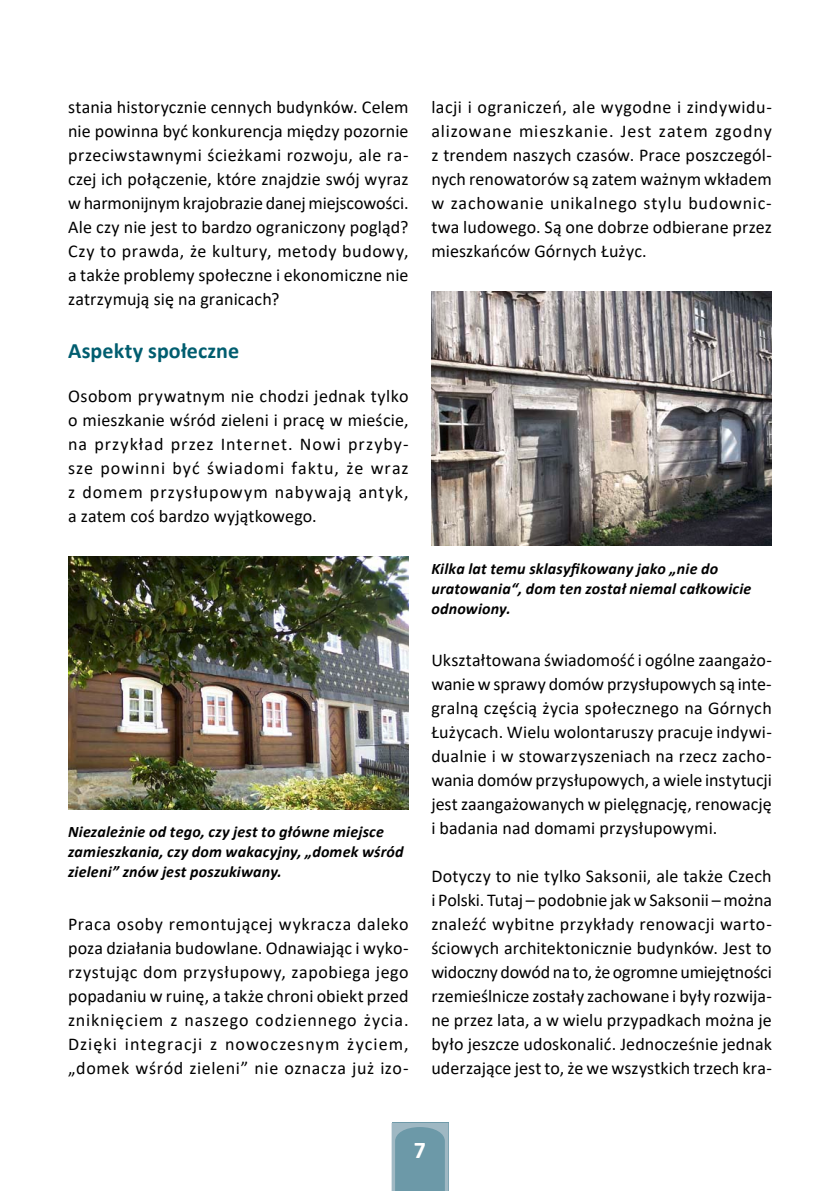
<style>
.page{position:relative;width:840px;height:1191px;background:#fff}
.page>*{position:absolute;margin:0;border:0;box-sizing:border-box;transform-origin:0 0}
.t1{font:700 24px "Calibri";color:#fff}
.t2{font:700 22px "Calibri";letter-spacing:.005em;color:#005d6f}
.t3{font:18px/24px "Calibri";letter-spacing:.01em;color:#000;text-align:justify}
.t4{font:italic 700 16px/20px "Calibri";letter-spacing:.01em;color:#000}
</style>
<div class="page">
<svg style="left:391px;top:1123px;width:57px;height:68px;background:#78a0ae"></svg>
<img style="left:68px;top:556px;width:340px;height:253px">
<img style="left:431px;top:291px;width:340px;height:254px">
<p class="t3" style="left:68px;top:95px;width:342px">stania historycznie cennych budynków. Celem nie powinna być konkurencja między pozornie przeciwstawnymi ścieżkami rozwoju, ale ra&shy;czej ich połączenie, które znajdzie swój wyraz w harmonijnym krajobrazie danej miejscowości.<br>Ale czy nie jest to bardzo ograniczony pogląd?<br>Czy to prawda, że kultury, metody budowy, a także problemy społeczne i ekonomiczne nie zatrzymują się na granicach?</p>
<p class="t2" style="left:68px;top:335px;width:172px">Aspekty społeczne</p>
<p class="t3" style="left:68px;top:383px;width:342px">Osobom prywatnym nie chodzi jednak tylko o mieszkanie wśród zieleni i pracę w mieście, na przykład przez Internet. Nowi przyby&shy;sze powinni być świadomi faktu, że wraz z domem przysłupowym nabywają antyk, a zatem coś bardzo wyjątkowego.</p>
<p class="t4" style="left:68px;top:821px;width:337px">Niezależnie od tego, czy jest to główne miejsce zamieszkania, czy dom wakacyjny, „domek wśród zieleni” znów jest poszukiwany.</p>
<p class="t3" style="left:68px;top:911px;width:342px">Praca osoby remontującej wykracza daleko poza działania budowlane. Odnawiając i wyko&shy;rzystując dom przysłupowy, zapobiega jego popadaniu w ruinę, a także chroni obiekt przed zniknięciem z naszego codziennego życia.<br>Dzięki integracji z nowoczesnym życiem, „domek wśród zieleni” nie oznacza już izo-</p>
<p class="t3" style="left:431px;top:95px;width:342px">lacji i ograniczeń, ale wygodne i zindywidu&shy;alizowane mieszkanie. Jest zatem zgodny z trendem naszych czasów. Prace poszczegól&shy;nych renowatorów są zatem ważnym wkładem w zachowanie unikalnego stylu budownic&shy;twa ludowego. Są one dobrze odbierane przez mieszkańców Górnych Łużyc.</p>
<p class="t4" style="left:431px;top:558px;width:321px">Kilka lat temu sklasyfikowany jako „nie do uratowania“, dom ten został niemal całkowicie odnowiony.</p>
<p class="t3" style="left:431px;top:647px;width:342px">Ukształtowana świadomość i ogólne zaangażo&shy;wanie w sprawy domów przysłupowych są inte&shy;gralną częścią życia społecznego na Górnych Łużycach. Wielu wolontaruszy pracuje indywi&shy;dualnie i w stowarzyszeniach na rzecz zacho&shy;wania domów przysłupowych, a wiele instytucji jest zaangażowanych w pielęgnację, renowację i badania nad domami przysłupowymi.</p>
<p class="t3" style="left:431px;top:863px;width:342px">Dotyczy to nie tylko Saksonii, ale także Czech i Polski. Tutaj – podobnie jak w Saksonii – można znaleźć wybitne przykłady renowacji warto&shy;ściowych architektonicznie budynków. Jest to widoczny dowód na to, że ogromne umiejętności rzemieślnicze zostały zachowane i były rozwija&shy;ne przez lata, a w wielu przypadkach można je było jeszcze udoskonalić. Jednocześnie jednak uderzające jest to, że we wszystkich trzech kra-</p>
<h1 class="t1" style="left:413px;top:1133px;width:14px">7</h1>
</div>
